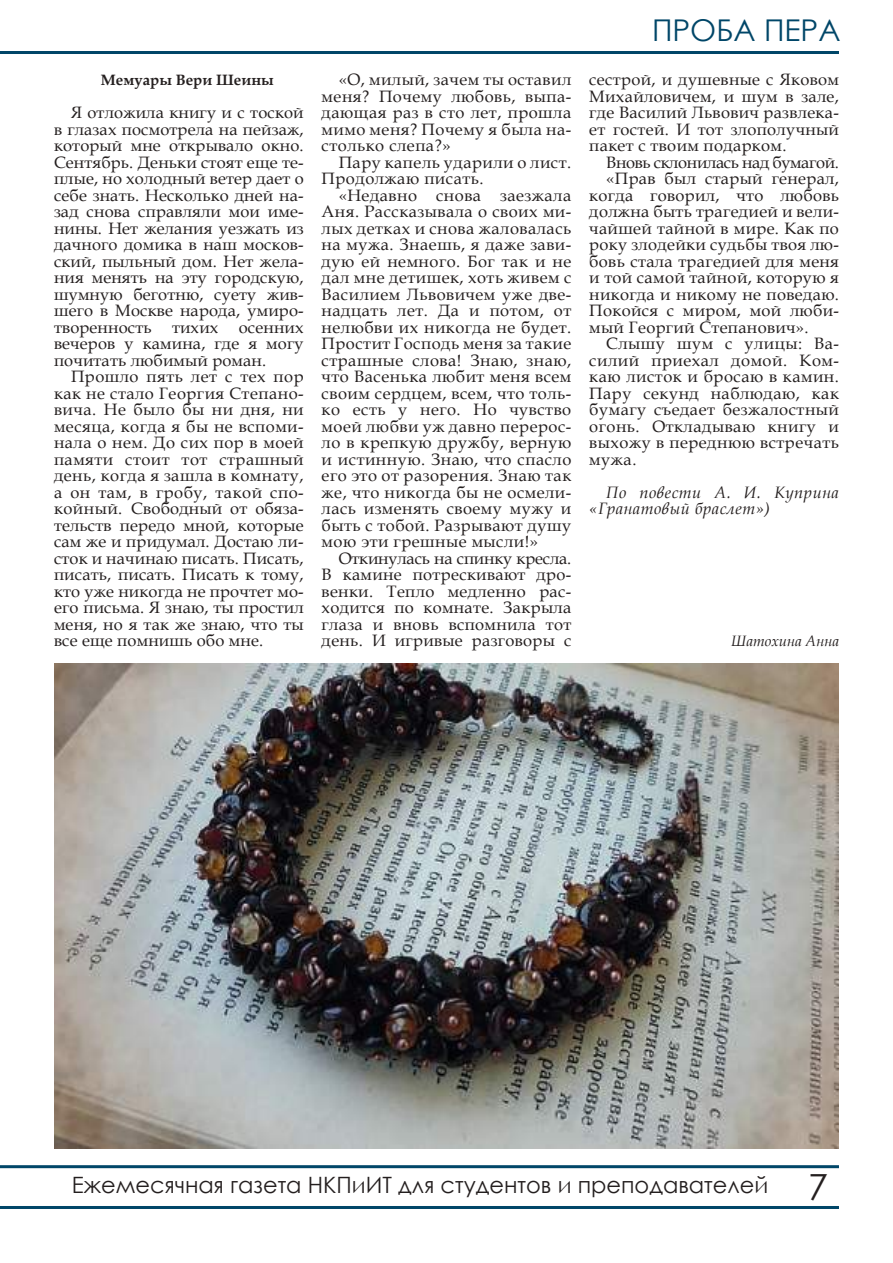
<style>
.page{position:relative;width:893px;height:1263px;background:#fff}
.page>*{position:absolute;margin:0;border:0;box-sizing:border-box;transform-origin:0 0}
.t1{font:30px "Century Gothic";color:#004668}
.t2{font:22.5px "Century Gothic";color:#241f1f}
.t3{font:16.5px/16.5px "Book Antiqua";letter-spacing:.02em;color:#241f1f;text-align:justify}
.t4{font:italic 16.5px/16.5px "Book Antiqua";letter-spacing:.03em;color:#241f1f}
.t5{font:16.5px "Book Antiqua";letter-spacing:-.02em;color:#241f1f}
.t6{font:700 15px "Book Antiqua";color:#241f1f}
.t7{font:italic 15px "Book Antiqua";color:#241f1f}
.s1{font-size:36px}
</style>
<div class="page">
<hr style="left:0;top:1165px;width:839px;height:3px;background:#004668">
<hr style="left:0;top:1206px;width:839px;height:3px;background:#004668">
<hr style="left:0;top:51px;width:839px;height:3px;background:#004668">
<img style="left:54px;top:663px;width:785px;height:485px">
<p class="t6" style="left:101px;top:70px;width:174px">Мемуары Вери Шеины</p>
<p class="t3" style="left:54px;top:104px;width:251px;text-indent:17px">Я отложила книгу и с тоской в глазах посмотрела на пейзаж, который мне открывало окно.<br>Сентябрь. Деньки стоят еще те&shy;плые, но холодный ветер дает о себе знать. Несколько дней на&shy;зад снова справляли мои име&shy;нины. Нет желания уезжать из дачного домика в наш москов&shy;ский, пыльный дом. Нет жела&shy;ния менять на эту городскую, шумную беготню, суету жив&shy;шего в Москве народа, умиро&shy;творенность тихих осенних вечеров у камина, где я могу почитать любимый роман.</p>
<p class="t3" style="left:54px;top:368px;width:251px;text-indent:17px">Прошло пять лет с тех пор как не стало Георгия Степано&shy;вича. Не было бы ни дня, ни месяца, когда я бы не вспоми&shy;нала о нем. До сих пор в моей памяти стоит тот страшный день, когда я зашла в комнату, а он там, в гробу, такой спо&shy;койный. Свободный от обяза&shy;тельств передо мной, которые сам же и придумал. Достаю ли&shy;сток и начинаю писать. Писать, писать, писать. Писать к тому, кто уже никогда не прочтет мо&shy;его письма. Я знаю, ты простил меня, но я так же знаю, что ты все еще помнишь обо мне.</p>
<p class="t3" style="left:322px;top:71px;width:251px;text-indent:17px">«О, милый, зачем ты оставил меня? Почему любовь, выпа&shy;дающая раз в сто лет, прошла мимо меня? Почему я была на&shy;столько слепа?»</p>
<p class="t3" style="left:322px;top:154px;width:251px;text-indent:17px">Пару капель ударили о лист.<br>Продолжаю писать.</p>
<p class="t3" style="left:322px;top:187px;width:251px;text-indent:17px">«Недавно снова заезжала Аня. Рассказывала о своих ми&shy;лых детках и снова жаловалась на мужа. Знаешь, я даже зави&shy;дую ей немного. Бог так и не дал мне детишек, хоть живем с Василием Львовичем уже две&shy;надцать лет. Да и потом, от нелюбви их никогда не будет.<br>Простит Господь меня за такие страшные слова! Знаю, знаю, что Васенька любит меня всем своим сердцем, всем, что толь&shy;ко есть у него. Но чувство моей любви уж давно перерос&shy;ло в крепкую дружбу, верную и истинную. Знаю, что спасло его это от разорения. Знаю так же, что никогда бы не осмели&shy;лась изменять своему мужу и быть с тобой. Разрывают душу мою эти грешные мысли!»</p>
<p class="t3" style="left:322px;top:550px;width:251px;text-indent:17px">Откинулась на спинку кресла.<br>В камине потрескивают дро&shy;венки. Тепло медленно рас&shy;ходится по комнате. Закрыла глаза и вновь вспомнила тот день. И игривые разговоры с</p>
<h1 class="t1" style="left:652px;top:9px;width:190px">ПРОБА ПЕРА</h1>
<p class="t3" style="left:589px;top:71px;width:251px">сестрой, и душевные с Яковом Михайловичем, и шум в зале, где Василий Львович развлека&shy;ет гостей. И тот злополучный пакет с твоим подарком.</p>
<p class="t5" style="left:606px;top:151px;width:234px">Вновь склонилась над бумагой.</p>
<p class="t3" style="left:606px;top:170px;width:234px">«Прав был старый генерал,</p>
<p class="t3" style="left:589px;top:187px;width:251px">когда говорил, что любовь</p>
<p class="t3" style="left:589px;top:203px;width:251px">должна быть трагедией и вели-</p>
<p class="t3" style="left:589px;top:220px;width:251px">чайшей тайной в мире. Как по</p>
<p class="t3" style="left:589px;top:236px;width:251px">року злодейки судьбы твоя лю-</p>
<p class="t3" style="left:589px;top:253px;width:251px">бовь стала трагедией для меня</p>
<p class="t3" style="left:589px;top:269px;width:251px">и той самой тайной, которую я</p>
<p class="t3" style="left:589px;top:286px;width:251px">никогда и никому не поведаю.</p>
<p class="t3" style="left:589px;top:302px;width:251px">Покойся с миром, мой люби-</p>
<p class="t3" style="left:589px;top:319px;width:221px">мый Георгий Степанович».</p>
<p class="t3" style="left:606px;top:335px;width:234px">Слышу шум с улицы: Ва-</p>
<p class="t3" style="left:589px;top:352px;width:251px">силий приехал домой. Ком-</p>
<p class="t3" style="left:589px;top:368px;width:251px">каю листок и бросаю в камин.</p>
<p class="t3" style="left:589px;top:385px;width:251px">Пару секунд наблюдаю, как</p>
<p class="t3" style="left:589px;top:401px;width:251px">бумагу съедает безжалостный</p>
<p class="t3" style="left:589px;top:418px;width:251px">огонь. Откладываю книгу и</p>
<p class="t3" style="left:589px;top:434px;width:251px">выхожу в переднюю встречать</p>
<p class="t3" style="left:589px;top:451px;width:49px">мужа.</p>
<p class="t4" style="left:589px;top:484px;width:251px;text-indent:17px">По повести А. И. Куприна «Гранатовый браслет»)</p>
<p class="t7" style="left:731px;top:631px;width:109px">Шатохина Анна</p>
<h2 class="t2" style="left:72px;top:1169px;width:758px">Ежемесячная газета НКПиИТ для студентов и преподавателей <span class="s1">7</span></h2>
</div>
